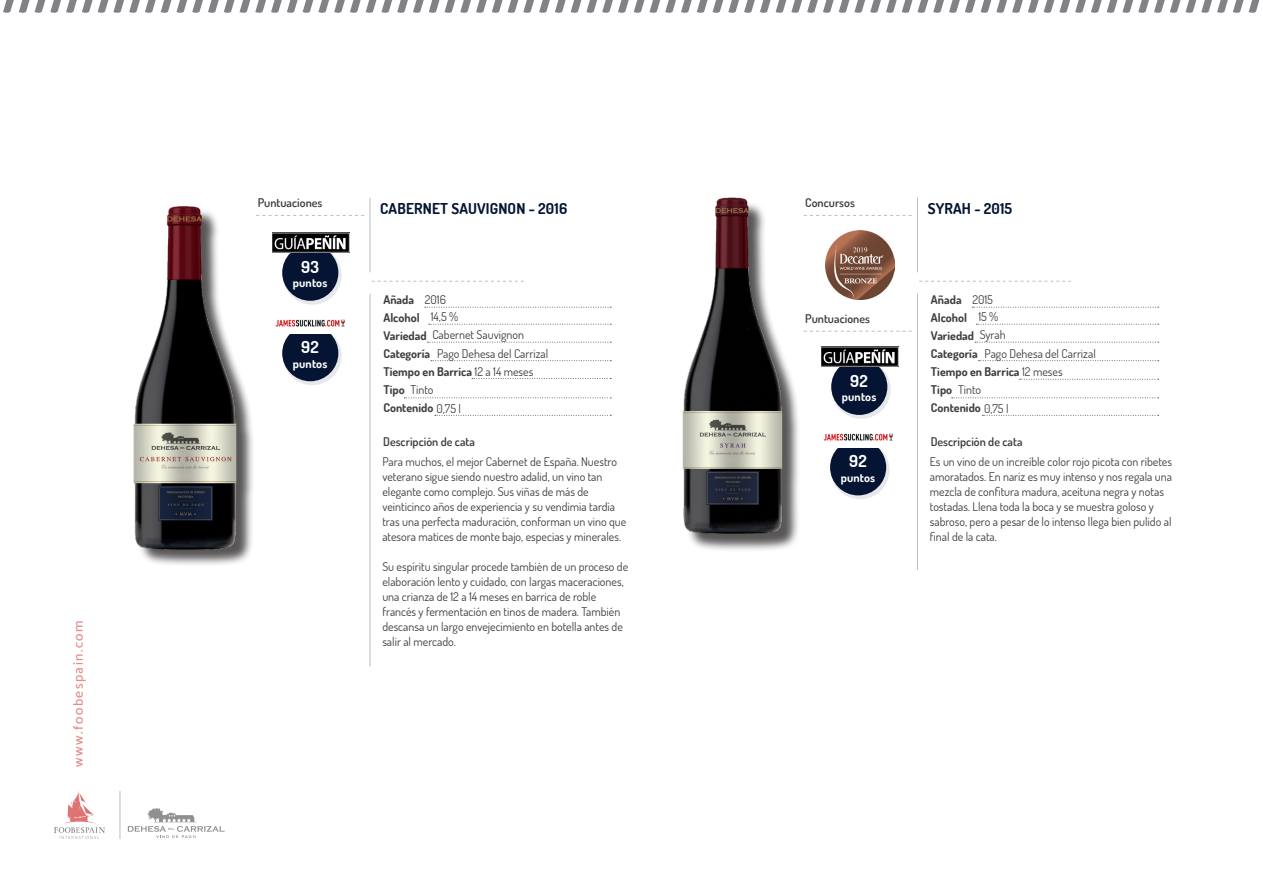
<style>
.page{position:relative;width:1263px;height:893px;background:#fff}
.page>*{position:absolute;margin:0;border:0;box-sizing:border-box;transform-origin:0 0}
.t1{font:700 16.5px "Dosis";letter-spacing:.01em;color:#fff}
.t2{font:700 15px "Dosis";letter-spacing:.01em;color:#041432}
.t3{font:500 13.5px "Catamaran";letter-spacing:.11em;color:#e58e8b}
.t4{font:12px/15px "Dosis";color:#3e3e3f}
.t5{font:700 12px "Dosis";color:#3e3e3f}
.t6{font:600 12px "Dosis";color:#3e3e3f}
.t7{font:700 12px "Dosis";letter-spacing:.01em;color:#fff}
.s1{font-weight:400}
</style>
<div class="page">
<svg style="left:54px;top:791px;width:51px;height:48px"></svg>
<svg style="left:3px;top:0;width:1257px;height:13px"></svg>
<hr style="left:120px;top:791px;width:1px;height:48px;background:#bcbdc0">
<svg style="left:128px;top:808px;width:97px;height:30px"></svg>
<img style="left:133px;top:206px;width:120px;height:359px">
<img style="left:682px;top:197px;width:124px;height:353px">
<svg style="left:372px;top:281px;width:152px;height:1px"></svg>
<svg style="left:919px;top:281px;width:152px;height:1px"></svg>
<svg style="left:425px;top:307px;width:186px;height:1px"></svg>
<svg style="left:972px;top:307px;width:187px;height:1px"></svg>
<svg style="left:429px;top:324px;width:182px;height:1px"></svg>
<svg style="left:976px;top:324px;width:183px;height:1px"></svg>
<svg style="left:428px;top:342px;width:183px;height:1px"></svg>
<svg style="left:975px;top:342px;width:184px;height:1px"></svg>
<svg style="left:431px;top:360px;width:180px;height:1px"></svg>
<svg style="left:978px;top:360px;width:181px;height:1px"></svg>
<svg style="left:472px;top:378px;width:139px;height:1px"></svg>
<svg style="left:1019px;top:379px;width:140px;height:1px"></svg>
<svg style="left:404px;top:397px;width:207px;height:1px"></svg>
<svg style="left:952px;top:397px;width:207px;height:1px"></svg>
<svg style="left:435px;top:415px;width:176px;height:1px"></svg>
<svg style="left:982px;top:415px;width:177px;height:1px"></svg>
<hr style="left:370px;top:198px;width:1px;height:74px;background:#bcbdc0">
<hr style="left:917px;top:198px;width:1px;height:74px;background:#bcbdc0">
<hr style="left:370px;top:294px;width:1px;height:372px;background:#bcbdc0">
<hr style="left:917px;top:294px;width:1px;height:276px;background:#bcbdc0">
<svg style="left:256px;top:215px;width:108px;height:1px"></svg>
<svg style="left:283px;top:246px;width:59px;height:59px"></svg>
<svg style="left:283px;top:326px;width:59px;height:59px"></svg>
<div style="left:282px;top:245px;width:56px;height:56px;background:#041432;border-radius:50%"></div>
<div style="left:282px;top:325px;width:56px;height:56px;background:#041432;border-radius:50%"></div>
<img style="left:272px;top:233px;width:78px;height:19px">
<img style="left:275px;top:319px;width:71px;height:15px">
<svg style="left:804px;top:215px;width:108px;height:1px"></svg>
<img style="left:825px;top:230px;width:69px;height:69px">
<svg style="left:832px;top:360px;width:59px;height:59px"></svg>
<svg style="left:831px;top:441px;width:58px;height:58px"></svg>
<div style="left:831px;top:359px;width:56px;height:56px;background:#041432;border-radius:50%"></div>
<div style="left:830px;top:439px;width:56px;height:56px;background:#041432;border-radius:50%"></div>
<img style="left:821px;top:347px;width:78px;height:20px">
<img style="left:823px;top:433px;width:71px;height:15px">
<svg style="left:804px;top:331px;width:108px;height:1px"></svg>
<p class="t3" style="left:70px;top:767px;width:148px;rotate:-90deg">www.foobespain.com</p>
<p class="t6" style="left:258px;top:195px;width:66px">Puntuaciones</p>
<p class="t1" style="left:301px;top:256px;width:19px">93</p>
<p class="t7" style="left:293px;top:275px;width:36px">puntos</p>
<p class="t1" style="left:301px;top:336px;width:19px">92</p>
<p class="t7" style="left:293px;top:355px;width:36px">puntos</p>
<p class="t6" style="left:805px;top:195px;width:51px">Concursos</p>
<p class="t2" style="left:380px;top:199px;width:188px">CABERNET SAUVIGNON - 2016</p>
<p class="t2" style="left:928px;top:199px;width:86px">SYRAH - 2015</p>
<p class="t5" style="left:383px;top:292px;width:32px">Añada</p>
<p class="t5" style="left:383px;top:310px;width:38px">Alcohol</p>
<p class="t5" style="left:383px;top:328px;width:45px">Variedad</p>
<p class="t5" style="left:383px;top:346px;width:48px">Categoría</p>
<p class="t5" style="left:383px;top:364px;width:151px">Tiempo en Barrica <span class="s1">12 a 14 meses</span></p>
<p class="t5" style="left:383px;top:382px;width:23px">Tipo</p>
<p class="t5" style="left:383px;top:400px;width:79px">Contenido <span class="s1">0,75 l</span></p>
<p class="t5" style="left:931px;top:292px;width:32px">Añada</p>
<p class="t5" style="left:931px;top:310px;width:38px">Alcohol</p>
<p class="t5" style="left:931px;top:328px;width:45px">Variedad</p>
<p class="t5" style="left:931px;top:346px;width:48px">Categoría</p>
<p class="t5" style="left:931px;top:364px;width:133px">Tiempo en Barrica <span class="s1">12 meses</span></p>
<p class="t5" style="left:931px;top:382px;width:23px">Tipo</p>
<p class="t5" style="left:931px;top:400px;width:79px">Contenido <span class="s1">0,75 l</span></p>
<p class="t4" style="left:425px;top:291px;width:23px">2016</p>
<p class="t4" style="left:972px;top:291px;width:22px">2015</p>
<p class="t4" style="left:431px;top:309px;width:29px">14,5 %</p>
<p class="t4" style="left:978px;top:309px;width:21px">15 %</p>
<p class="t4" style="left:432px;top:326px;width:93px">Cabernet Sauvignon</p>
<p class="t4" style="left:980px;top:326px;width:27px">Syrah</p>
<p class="t4" style="left:437px;top:346px;width:113px">Pago Dehesa del Carrizal</p>
<p class="t4" style="left:984px;top:346px;width:113px">Pago Dehesa del Carrizal</p>
<p class="t4" style="left:410px;top:382px;width:25px">Tinto</p>
<p class="t4" style="left:958px;top:382px;width:25px">Tinto</p>
<p class="t6" style="left:805px;top:311px;width:66px">Puntuaciones</p>
<p class="t1" style="left:850px;top:370px;width:19px">92</p>
<p class="t7" style="left:842px;top:389px;width:36px">puntos</p>
<p class="t6" style="left:383px;top:434px;width:93px">Descripción de cata</p>
<p class="t6" style="left:931px;top:434px;width:93px">Descripción de cata</p>
<p class="t4" style="left:382px;top:454px;width:245px">Para muchos, el mejor Cabernet de España. Nuestro veterano sigue siendo nuestro adalid, un vino tan elegante como complejo. Sus viñas de más de veinticinco años de experiencia y su vendimia tardía tras una perfecta maduración, conforman un vino que atesora matices de monte bajo, especias y minerales.</p>
<p class="t4" style="left:382px;top:559px;width:247px">Su espíritu singular procede también de un proceso de elaboración lento y cuidado, con largas maceraciones, una crianza de 12 a 14 meses en barrica de roble francés y fermentación en tinos de madera. También descansa un largo envejecimiento en botella antes de salir al mercado.</p>
<p class="t1" style="left:849px;top:451px;width:19px">92</p>
<p class="t7" style="left:841px;top:469px;width:36px">puntos</p>
<p class="t4" style="left:930px;top:454px;width:244px">Es un vino de un increíble color rojo picota con ribetes amoratados. En nariz es muy intenso y nos regala una mezcla de confitura madura, aceituna negra y notas tostadas. Llena toda la boca y se muestra goloso y sabroso, pero a pesar de lo intenso llega bien pulido al final de la cata.</p>
</div>
